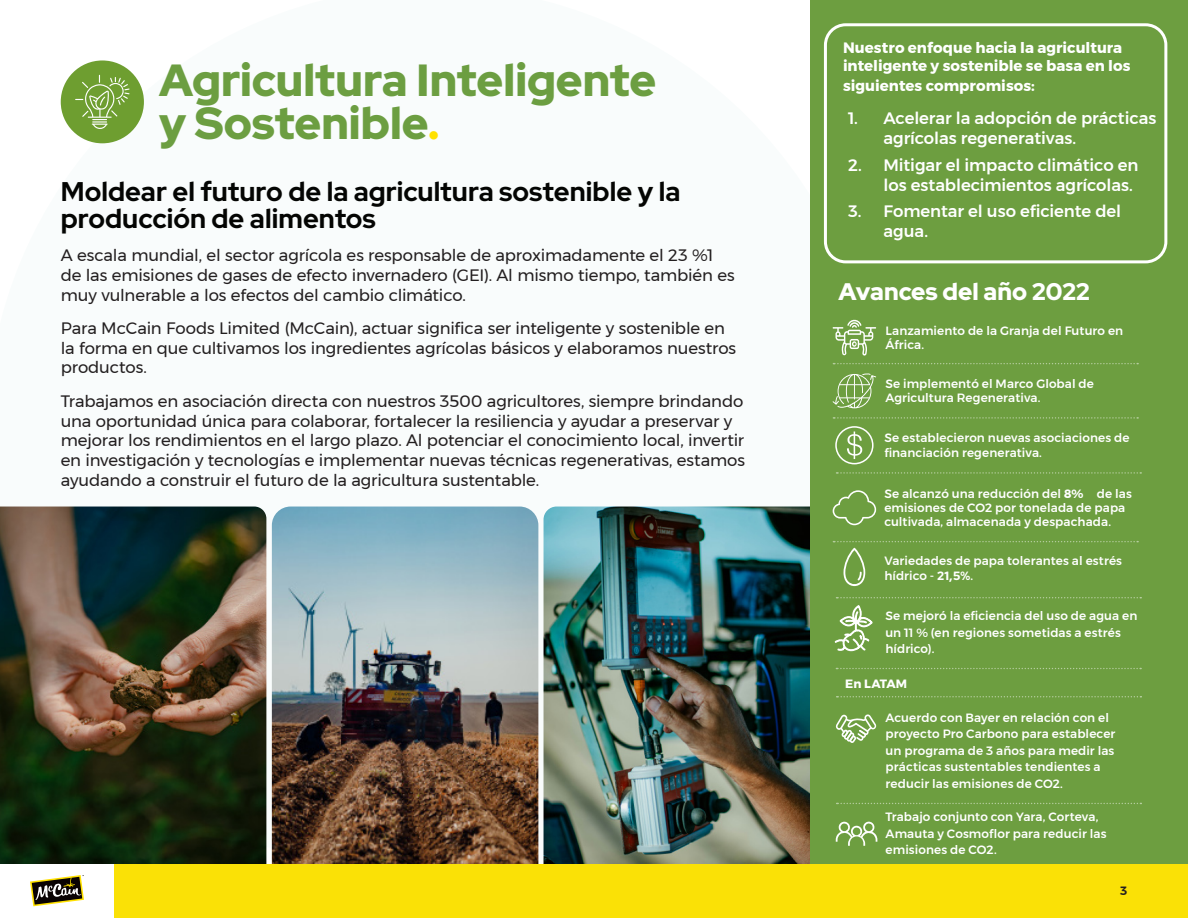
<style>
.page{position:relative;width:1188px;height:918px;background:#fff}
.page>*{position:absolute;margin:0;border:0;box-sizing:border-box;transform-origin:0 0}
.t1{font:900 45px/43.5px "Red Hat Display";color:#6c9e41}
.t2{font:300 27px/27px "Red Hat Display";letter-spacing:.005em;color:#040503}
.t3{font:900 24px "Red Hat Display";color:#fff}
.t4{font:16.5px/19.8px "Montserrat";letter-spacing:-.01em;color:#231f20}
.t5{font:500 16.5px/19.8px "Montserrat";letter-spacing:-.005em;color:#fff}
.t6{font:700 15px/18px "Montserrat";color:#fff}
.t7{font:500 12px/16.5px "Montserrat";letter-spacing:.01em;color:#fff}
.t8{font:700 12px "Montserrat";letter-spacing:.005em;color:#fff}
.t9{font:600 12px "Montserrat";color:#231f20}
.s1{color:#ffe100}
.s2{font-weight:700}
.s3{font-family:"Red Hat Display";font-weight:900}
</style>
<div class="page">
<div style="left:113px;top:864px;width:1075px;height:54px;background:#fae106"></div>
<svg style="left:30px;top:875px;width:54px;height:31px"></svg>
<img style="left:0;top:507px;width:266px;height:357px">
<img style="left:272px;top:507px;width:266px;height:357px">
<img style="left:544px;top:507px;width:266px;height:357px">
<div style="left:810px;top:0;width:378px;height:864px;background:#6d9e40"></div>
<div style="left:824px;top:23px;width:343px;height:240px;border:3px solid #fff;border-radius:20px"></div>
<svg style="left:833px;top:319px;width:43px;height:37px"></svg>
<svg style="left:833px;top:373px;width:43px;height:35px"></svg>
<svg style="left:835px;top:426px;width:39px;height:38px"></svg>
<svg style="left:844px;top:548px;width:21px;height:38px"></svg>
<svg style="left:835px;top:606px;width:38px;height:45px"></svg>
<svg style="left:833px;top:490px;width:43px;height:35px"></svg>
<div style="left:61px;top:60px;width:83px;height:83px;background:#6e9e30;border-radius:50%"></div>
<svg style="left:75px;top:75px;width:55px;height:54px"></svg>
<svg style="left:833px;top:363px;width:305px;height:1px"></svg>
<svg style="left:833px;top:417px;width:305px;height:2px"></svg>
<svg style="left:837px;top:472px;width:304px;height:2px"></svg>
<svg style="left:833px;top:541px;width:305px;height:1px"></svg>
<svg style="left:837px;top:597px;width:304px;height:1px"></svg>
<svg style="left:836px;top:668px;width:305px;height:1px"></svg>
<svg style="left:837px;top:803px;width:304px;height:1px"></svg>
<svg style="left:836px;top:822px;width:41px;height:24px"></svg>
<svg style="left:836px;top:714px;width:40px;height:29px"></svg>
<svg style="left:837px;top:696px;width:304px;height:1px"></svg>
<h1 class="t1" style="left:159px;top:62px;width:499px">Agricultura Inteligente y Sostenible<span class="s1">.</span></h1>
<h2 class="t2" style="left:61px;top:180px;width:621px">Moldear el futuro de la agricultura sostenible y la producción de alimentos</h2>
<p class="t4" style="left:61px;top:245px;width:675px">A escala mundial, el sector agrícola es responsable de aproximadamente el 23 %1 de las emisiones de gases de efecto invernadero (GEI). Al mismo tiempo, también es muy vulnerable a los efectos del cambio climático.</p>
<p class="t4" style="left:61px;top:318px;width:677px">Para McCain Foods Limited (McCain), actuar significa ser inteligente y sostenible en la forma en que cultivamos los ingredientes agrícolas básicos y elaboramos nuestros productos.</p>
<p class="t4" style="left:61px;top:391px;width:686px">Trabajamos en asociación directa con nuestros 3500 agricultores, siempre brindando una oportunidad única para colaborar, fortalecer la resiliencia y ayudar a preservar y mejorar los rendimientos en el largo plazo. Al potenciar el conocimiento local, invertir en investigación y tecnologías e implementar nuevas técnicas regenerativas, estamos ayudando a construir el futuro de la agricultura sustentable.</p>
<p class="t6" style="left:843px;top:40px;width:289px">Nuestro enfoque hacia la agricultura inteligente y sostenible se basa en los</p>
<p class="t6" style="left:843px;top:78px;width:193px">siguientes compromisos:</p>
<p class="t5" style="left:884px;top:109px;width:275px;text-indent:-35px">1. Acelerar la adopción de prácticas agrícolas regenerativas.</p>
<p class="t5" style="left:884px;top:155px;width:256px;text-indent:-35px">2. Mitigar el impacto climático en los establecimientos agrícolas.</p>
<p class="t5" style="left:884px;top:201px;width:239px;text-indent:-35px">3. Fomentar el uso eficiente del agua.</p>
<h3 class="t3" style="left:838px;top:282px;width:253px">Avances del año 2022</h3>
<p class="t7" style="left:885px;top:323px;width:239px;line-height:14.4px">Lanzamiento de la Granja del Futuro en<br>África.</p>
<p class="t7" style="left:885px;top:376px;width:210px;line-height:14.4px">Se implementó el Marco Global de<br>Agricultura Regenerativa.</p>
<p class="t7" style="left:884px;top:431px;width:247px;line-height:14.4px">Se establecieron nuevas asociaciones de financiación regenerativa.</p>
<p class="t7" style="left:884px;top:486px;width:249px;line-height:14.4px">Se alcanzó una reducción del <span class="s2">8%</span> de las emisiones de CO2 por tonelada de papa cultivada, almacenada y despachada.</p>
<p class="t7" style="left:884px;top:554px;width:239px;line-height:14.4px">Variedades de papa tolerantes al estrés hídrico - <span class="s3">21,5%</span>.</p>
<p class="t7" style="left:885px;top:608px;width:253px">Se mejoró la eficiencia del uso de agua en un 11 % (en regiones sometidas a estrés hídrico).</p>
<p class="t8" style="left:845px;top:678px;width:63px">En LATAM</p>
<p class="t7" style="left:886px;top:709px;width:231px">Acuerdo con Bayer en relación con el proyecto Pro Carbono para establecer un programa de 3 años para medir las prácticas sustentables tendientes a reducir las emisiones de CO2.</p>
<p class="t7" style="left:886px;top:809px;width:222px">Trabajo conjunto con Yara, Corteva,<br>Amauta y Cosmoflor para reducir las emisiones de CO2.</p>
<p class="t9" style="left:1120px;top:884px;width:9px">3</p>
</div>
